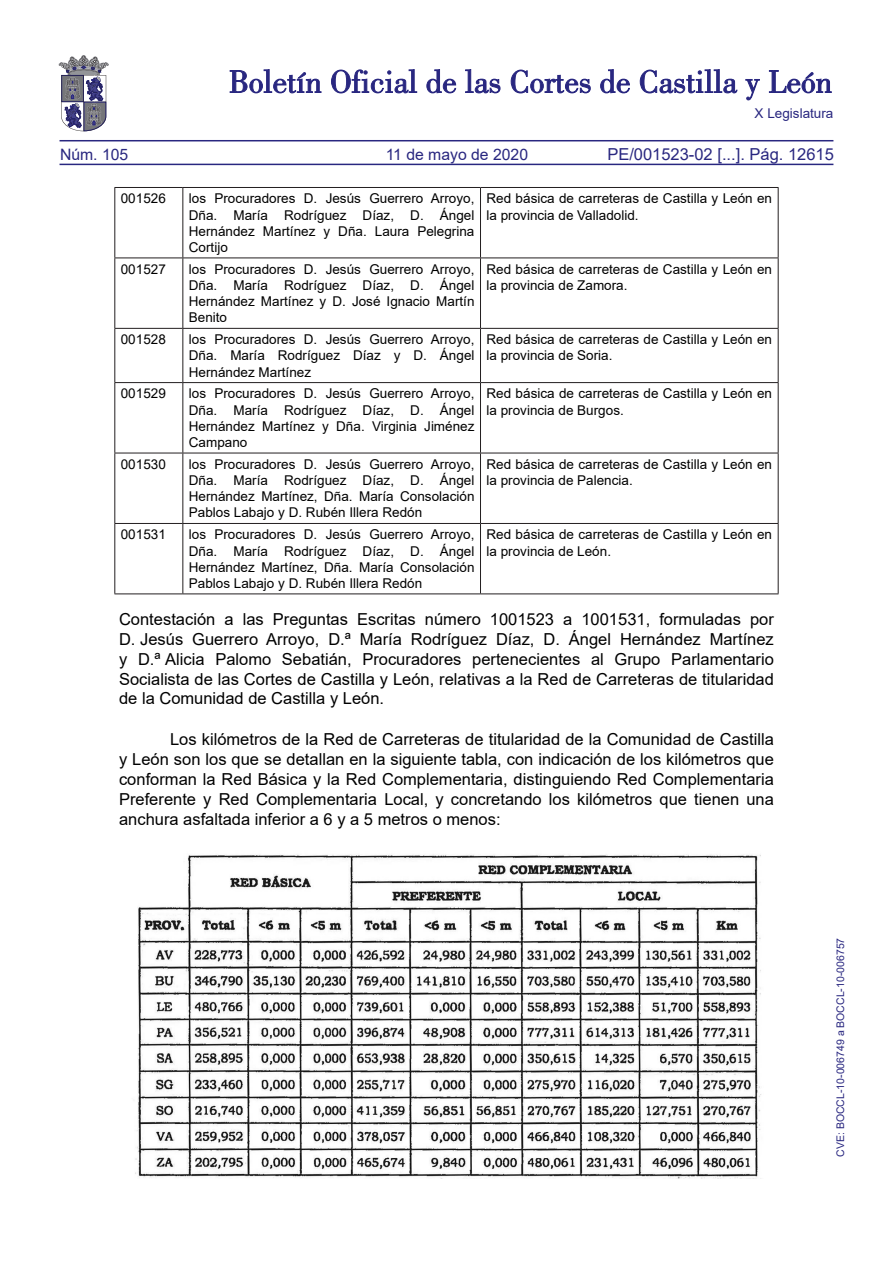
<style>
.page{position:relative;width:893px;height:1263px;background:#fff}
.page>*{position:absolute;margin:0;border:0;box-sizing:border-box;transform-origin:0 0}
.TEXTO_NORMAL{font:16.5px/19.8px "Arial";color:#000;text-align:justify}
.RESPUESTA_CONTESTACI{font:16.5px/19.8px "Arial";color:#000;text-align:justify}
.t1{font:16.5px "Arial";color:#292780}
.t2{font:15.75px "Arial";color:#292780}
.texto_tabla{font:13.5px/16.2px "Arial";color:#000;text-align:justify}
.t3{font:13.5px "Arial";color:#292780}
.t4{font:10.5px "Arial";color:#292780}
</style>
<div class="page">
<hr style="left:60px;top:164px;width:773px;height:1px;background:#292780">
<hr style="left:60px;top:140px;width:773px;height:1px;background:#292780">
<svg style="left:230px;top:69px;width:91px;height:24px"></svg>
<svg style="left:331px;top:69px;width:86px;height:24px"></svg>
<svg style="left:426px;top:69px;width:30px;height:24px"></svg>
<svg style="left:465px;top:69px;width:35px;height:24px"></svg>
<svg style="left:511px;top:70px;width:80px;height:23px"></svg>
<svg style="left:600px;top:69px;width:30px;height:24px"></svg>
<svg style="left:640px;top:69px;width:97px;height:24px"></svg>
<svg style="left:745px;top:79px;width:15px;height:21px"></svg>
<svg style="left:769px;top:70px;width:62px;height:23px"></svg>
<svg style="left:59px;top:55px;width:49px;height:76px"></svg>
<hr style="left:114px;top:188px;width:1px;height:70px;background:#231f20">
<hr style="left:114px;top:187px;width:69px;height:1px;background:#231f20">
<hr style="left:182px;top:188px;width:1px;height:70px;background:#231f20">
<hr style="left:183px;top:187px;width:297px;height:1px;background:#231f20">
<hr style="left:480px;top:188px;width:1px;height:70px;background:#231f20">
<hr style="left:778px;top:188px;width:1px;height:70px;background:#231f20">
<hr style="left:480px;top:187px;width:298px;height:1px;background:#231f20">
<hr style="left:114px;top:258px;width:1px;height:70px;background:#231f20">
<hr style="left:114px;top:258px;width:69px;height:1px;background:#231f20">
<hr style="left:182px;top:258px;width:1px;height:70px;background:#231f20">
<hr style="left:183px;top:258px;width:297px;height:1px;background:#231f20">
<hr style="left:480px;top:258px;width:1px;height:70px;background:#231f20">
<hr style="left:778px;top:258px;width:1px;height:70px;background:#231f20">
<hr style="left:480px;top:258px;width:298px;height:1px;background:#231f20">
<hr style="left:114px;top:329px;width:1px;height:53px;background:#231f20">
<hr style="left:114px;top:328px;width:69px;height:1px;background:#231f20">
<hr style="left:182px;top:329px;width:1px;height:53px;background:#231f20">
<hr style="left:183px;top:328px;width:297px;height:1px;background:#231f20">
<hr style="left:480px;top:329px;width:1px;height:53px;background:#231f20">
<hr style="left:778px;top:329px;width:1px;height:53px;background:#231f20">
<hr style="left:480px;top:328px;width:298px;height:1px;background:#231f20">
<hr style="left:114px;top:383px;width:1px;height:70px;background:#231f20">
<hr style="left:114px;top:382px;width:69px;height:1px;background:#231f20">
<hr style="left:182px;top:383px;width:1px;height:70px;background:#231f20">
<hr style="left:183px;top:382px;width:297px;height:1px;background:#231f20">
<hr style="left:480px;top:383px;width:1px;height:70px;background:#231f20">
<hr style="left:778px;top:383px;width:1px;height:70px;background:#231f20">
<hr style="left:480px;top:382px;width:298px;height:1px;background:#231f20">
<hr style="left:114px;top:453px;width:1px;height:70px;background:#231f20">
<hr style="left:114px;top:453px;width:69px;height:1px;background:#231f20">
<hr style="left:182px;top:453px;width:1px;height:70px;background:#231f20">
<hr style="left:183px;top:453px;width:297px;height:1px;background:#231f20">
<hr style="left:480px;top:453px;width:1px;height:70px;background:#231f20">
<hr style="left:778px;top:453px;width:1px;height:70px;background:#231f20">
<hr style="left:480px;top:453px;width:298px;height:1px;background:#231f20">
<hr style="left:114px;top:593px;width:69px;height:1px;background:#231f20">
<hr style="left:114px;top:524px;width:1px;height:69px;background:#231f20">
<hr style="left:114px;top:523px;width:69px;height:1px;background:#231f20">
<hr style="left:183px;top:593px;width:297px;height:1px;background:#231f20">
<hr style="left:182px;top:524px;width:1px;height:69px;background:#231f20">
<hr style="left:183px;top:523px;width:297px;height:1px;background:#231f20">
<hr style="left:480px;top:593px;width:298px;height:1px;background:#231f20">
<hr style="left:480px;top:524px;width:1px;height:69px;background:#231f20">
<hr style="left:778px;top:524px;width:1px;height:69px;background:#231f20">
<hr style="left:480px;top:523px;width:298px;height:1px;background:#231f20">
<img style="left:135px;top:854px;width:626px;height:324px">
<p class="t3" style="left:755px;top:104px;width:80px">X Legislatura</p>
<p class="t2" style="left:60px;top:143px;width:70px">Núm. 105</p>
<p class="t2" style="left:386px;top:143px;width:144px">11 de mayo de 2020</p>
<p class="t1" style="left:607px;top:143px;width:228px">PE/001523-02 [...]. Pág. 12615</p>
<p class="texto_tabla" style="left:121px;top:190px;width:47px">001526</p>
<p class="texto_tabla" style="left:189px;top:190px;width:287px">los Procuradores D. Jesús Guerrero Arroyo, Dña. María Rodríguez Díaz, D. Ángel Hernández Martínez y Dña. Laura Pelegrina Cortijo</p>
<p class="texto_tabla" style="left:486px;top:190px;width:287px">Red básica de carreteras de Castilla y León en la provincia de Valladolid.</p>
<p class="texto_tabla" style="left:121px;top:261px;width:47px">001527</p>
<p class="texto_tabla" style="left:189px;top:261px;width:287px">los Procuradores D. Jesús Guerrero Arroyo, Dña. María Rodríguez Díaz, D. Ángel Hernández Martínez y D. José Ignacio Martín Benito</p>
<p class="texto_tabla" style="left:486px;top:261px;width:287px">Red básica de carreteras de Castilla y León en la provincia de Zamora.</p>
<p class="texto_tabla" style="left:121px;top:331px;width:47px">001528</p>
<p class="texto_tabla" style="left:189px;top:331px;width:287px">los Procuradores D. Jesús Guerrero Arroyo, Dña. María Rodríguez Díaz y D. Ángel Hernández Martínez</p>
<p class="texto_tabla" style="left:486px;top:331px;width:287px">Red básica de carreteras de Castilla y León en la provincia de Soria.</p>
<p class="texto_tabla" style="left:121px;top:385px;width:47px">001529</p>
<p class="texto_tabla" style="left:189px;top:385px;width:287px">los Procuradores D. Jesús Guerrero Arroyo, Dña. María Rodríguez Díaz, D. Ángel Hernández Martínez y Dña. Virginia Jiménez Campano</p>
<p class="texto_tabla" style="left:486px;top:385px;width:287px">Red básica de carreteras de Castilla y León en la provincia de Burgos.</p>
<p class="texto_tabla" style="left:121px;top:456px;width:47px">001530</p>
<p class="texto_tabla" style="left:189px;top:456px;width:287px">los Procuradores D. Jesús Guerrero Arroyo, Dña. María Rodríguez Díaz, D. Ángel Hernández Martínez, Dña. María Consolación Pablos Labajo y D. Rubén Illera Redón</p>
<p class="texto_tabla" style="left:486px;top:456px;width:287px">Red básica de carreteras de Castilla y León en la provincia de Palencia.</p>
<p class="texto_tabla" style="left:121px;top:526px;width:47px">001531</p>
<p class="texto_tabla" style="left:189px;top:526px;width:287px">los Procuradores D. Jesús Guerrero Arroyo, Dña. María Rodríguez Díaz, D. Ángel Hernández Martínez, Dña. María Consolación Pablos Labajo y D. Rubén Illera Redón</p>
<p class="texto_tabla" style="left:486px;top:526px;width:287px">Red básica de carreteras de Castilla y León en la provincia de León.</p>
<p class="RESPUESTA_CONTESTACI" style="left:119px;top:609px;width:656px">Contestación a las Preguntas Escritas número 1001523 a 1001531, formuladas por D. Jesús Guerrero Arroyo, D.ª María Rodríguez Díaz, D. Ángel Hernández Martínez y D.ª Alicia Palomo Sebatián, Procuradores pertenecientes al Grupo Parlamentario Socialista de las Cortes de Castilla y León, relativas a la Red de Carreteras de titularidad de la Comunidad de Castilla y León.</p>
<p class="TEXTO_NORMAL" style="left:119px;top:729px;width:656px;text-indent:51px">Los kilómetros de la Red de Carreteras de titularidad de la Comunidad de Castilla y León son los que se detallan en la siguiente tabla, con indicación de los kilómetros que conforman la Red Básica y la Red Complementaria, distinguiendo Red Complementaria Preferente y Red Complementaria Local, y concretando los kilómetros que tienen una anchura asfaltada inferior a 6 y a 5 metros o menos:</p>
<p class="t4" style="left:833px;top:1157px;width:220px;rotate:-90deg">CVE: BOCCL-10-006749 a BOCCL-10-006757</p>
</div>
